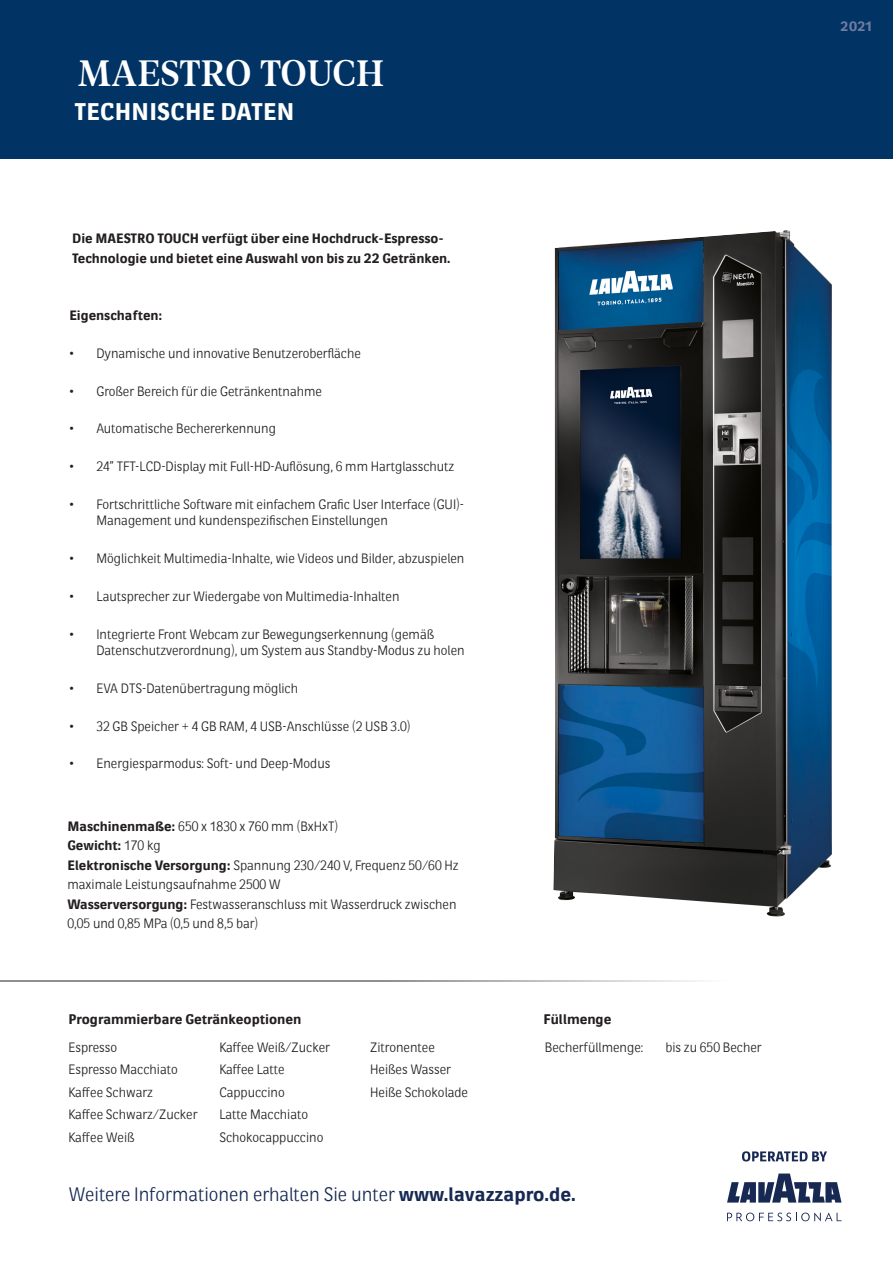
<style>
.page{position:relative;width:893px;height:1263px;background:#fff}
.page>*{position:absolute;margin:0;border:0;box-sizing:border-box;transform-origin:0 0}
.Points{font:500 42px "LAVAZZ Atitle";letter-spacing:.01em;color:#fff}
.Points-2{font:700 24px "LAVAZZ Atxt";letter-spacing:.01em;color:#fff}
.Points-3{font:19.35px "LAVAZZ Atxt";color:#172953}
.t1{font:700 13.8px "LAVAZZ Atxt";color:#231f20}
.t2{font:13.5px/22.5px "LAVAZZ Atxt";color:#231f20}
.t3{font:700 13.5px/19.5px "LAVAZZ Atxt";color:#231f20}
.Points-4{font:700 13.5px "LAVAZZ Atxt";color:#6f7ca0}
.s1{font-weight:700}
</style>
<div class="page">
<div style="left:0;top:0;width:893px;height:158px;background:#013364"></div>
<hr style="left:0;top:981px;width:761px;height:1px;background:#231f20">
<img style="left:553px;top:230px;width:279px;height:687px">
<svg style="left:742px;top:1151px;width:85px;height:10px"></svg>
<svg style="left:727px;top:1212px;width:114px;height:9px"></svg>
<svg style="left:727px;top:1173px;width:114px;height:29px"></svg>
<p class="Points" style="left:78px;top:52px;width:307px">MAESTRO TOUCH</p>
<p class="Points-2" style="left:74px;top:96px;width:221px">TECHNISCHE DATEN</p>
<p class="t3" style="left:72px;top:229px;width:380px">Die MAESTRO TOUCH verfügt über eine Hochdruck-Espresso-<br>Technologie und bietet eine Auswahl von bis zu 22 Getränken.</p>
<p class="t3" style="left:69px;top:305px;width:95px">Eigenschaften:</p>
<p class="t2" style="left:69px;top:342px;width:293px">• Dynamische und innovative Benutzeroberfläche</p>
<p class="t2" style="left:69px;top:380px;width:254px">• Großer Bereich für die Getränkentnahme</p>
<p class="t2" style="left:69px;top:417px;width:208px">• Automatische Bechererkennung</p>
<p class="t2" style="left:69px;top:455px;width:386px">• 24” TFT-LCD-Display mit Full-HD-Auflösung, 6 mm Hartglasschutz</p>
<p class="t2" style="left:96px;top:496px;width:369px;line-height:16.5px;text-indent:-27px">• Fortschrittliche Software mit einfachem Grafic User Interface (GUI)-<br>Management und kundenspezifischen Einstellungen</p>
<p class="t2" style="left:69px;top:547px;width:396px">• Möglichkeit Multimedia-Inhalte, wie Videos und Bilder, abzuspielen</p>
<p class="t2" style="left:69px;top:585px;width:332px">• Lautsprecher zur Wiedergabe von Multimedia-Inhalten</p>
<p class="t2" style="left:96px;top:626px;width:370px;line-height:16.5px;text-indent:-27px">• Integrierte Front Webcam zur Bewegungserkennung (gemäß<br>Datenschutzverordnung), um System aus Standby-Modus zu holen</p>
<p class="t2" style="left:69px;top:677px;width:230px">• EVA DTS-Datenübertragung möglich</p>
<p class="t2" style="left:69px;top:715px;width:342px">• 32 GB Speicher + 4 GB RAM, 4 USB-Anschlüsse (2 USB 3.0)</p>
<p class="t2" style="left:69px;top:753px;width:262px">• Energiesparmodus: Soft- und Deep-Modus</p>
<p class="t2" style="left:67px;top:816px;width:393px;line-height:19.5px"><span class="s1">Maschinenmaße:</span> 650 x 1830 x 760 mm (BxHxT)<br><span class="s1">Gewicht:</span> 170 kg<br><span class="s1">Elektronische Versorgung:</span> Spannung 230/240 V, Frequenz 50/60 Hz maximale Leistungsaufnahme 2500 W<br><span class="s1">Wasserversorgung:</span> Festwasseranschluss mit Wasserdruck zwischen 0,05 und 0,85 MPa (0,5 und 8,5 bar)</p>
<p class="t1" style="left:69px;top:1011px;width:234px">Programmierbare Getränkeoptionen</p>
<p class="t2" style="left:69px;top:1036px;width:131px">Espresso<br>Espresso Macchiato<br>Kaffee Schwarz<br>Kaffee Schwarz/Zucker<br>Kaffee Weiß</p>
<p class="t2" style="left:219px;top:1036px;width:112px">Kaffee Weiß/Zucker<br>Kaffee Latte<br>Cappuccino<br>Latte Macchiato<br>Schokocappuccino</p>
<p class="t2" style="left:370px;top:1036px;width:99px">Zitronentee<br>Heißes Wasser<br>Heiße Schokolade</p>
<p class="t1" style="left:544px;top:1011px;width:69px">Füllmenge</p>
<p class="t2" style="left:545px;top:1036px;width:100px">Becherfüllmenge:</p>
<p class="t2" style="left:665px;top:1036px;width:98px">bis zu 650 Becher</p>
<p class="Points-3" style="left:69px;top:1183px;width:509px">Weitere Informationen erhalten Sie unter <span class="s1">www.lavazzapro.de.</span></p>
<p class="Points-4" style="left:841px;top:18px;width:33px">2021</p>
</div>
